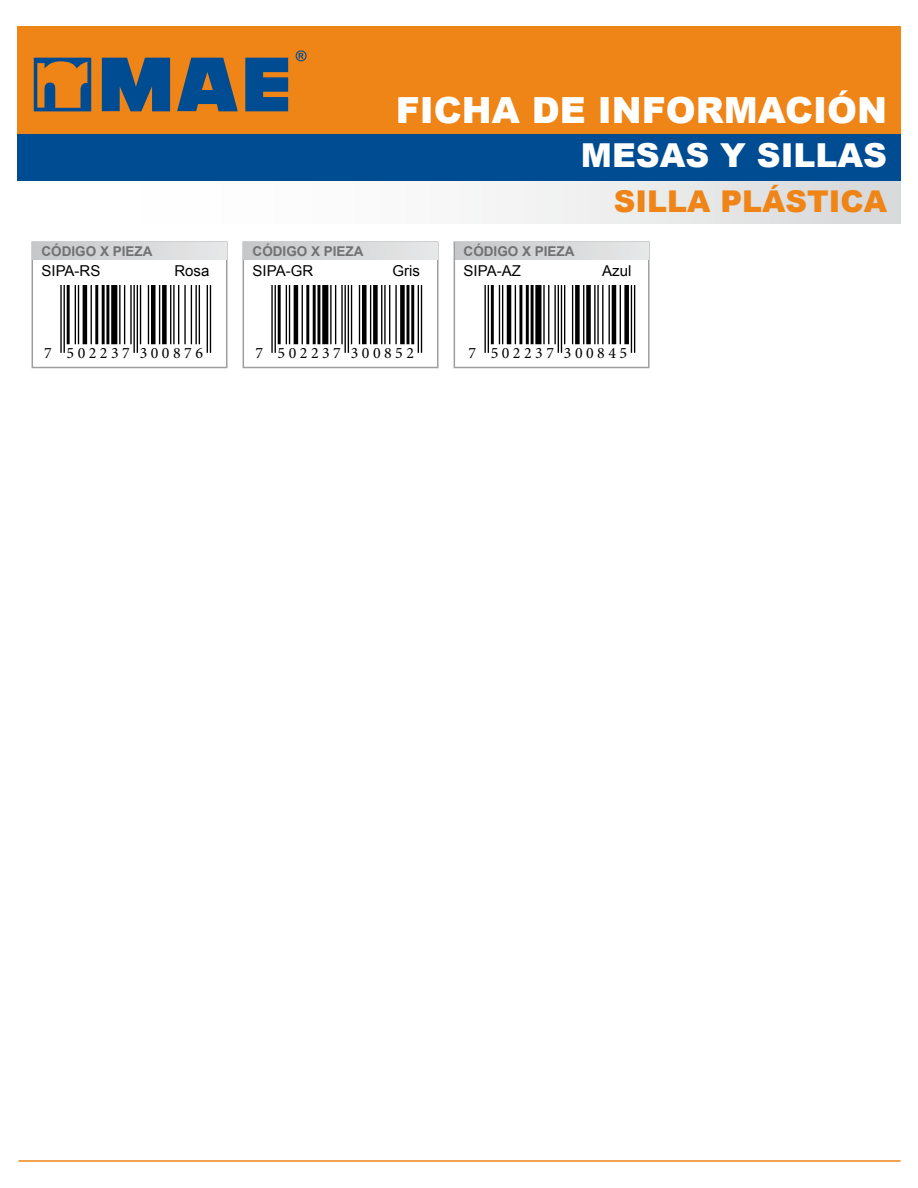
<style>
.page{position:relative;width:918px;height:1188px;background:#fff}
.page>*{position:absolute;margin:0;border:0;box-sizing:border-box;transform-origin:0 0}
.t1{font:900 36px "Arial";color:#fff}
.t2{font:900 33px "Arial";color:#fff}
.t3{font:900 30px "Arial";color:#ef8417}
.t4{font:15.9px "Minion Pro";letter-spacing:.22em;color:#000}
.t5{font:15px "Arial";color:#000}
.t6{font:700 13.5px "Arial";color:#707172}
</style>
<div class="page">
<div style="left:32px;top:242px;width:195px;height:126px;background:#fff;border:2px solid #9c9e9f"></div>
<div style="left:243px;top:242px;width:196px;height:126px;background:#fff;border:2px solid #9c9e9f"></div>
<div style="left:454px;top:242px;width:196px;height:126px;background:#fff;border:2px solid #9c9e9f"></div>
<div style="left:33px;top:243px;width:193px;height:17px;background:linear-gradient(to right,#c5c7c8,#e7e8e8)"></div>
<div style="left:244px;top:243px;width:193px;height:17px;background:linear-gradient(to right,#c5c7c8,#e7e8e8)"></div>
<div style="left:455px;top:243px;width:193px;height:17px;background:linear-gradient(to right,#c5c7c8,#e7e8e8)"></div>
<div style="left:17px;top:170px;width:884px;height:54px;background:linear-gradient(to right,#fff,#dddedf)"></div>
<div style="left:17px;top:116px;width:884px;height:65px;background:#004c93"></div>
<div style="left:17px;top:26px;width:884px;height:108px;background:#ef8417"></div>
<hr style="left:19px;top:1160px;width:882px;height:2px;background:#ef8417">
<svg style="left:102px;top:58px;width:68px;height:53px;background:#225481"></svg>
<svg style="left:177px;top:58px;width:61px;height:53px"></svg>
<svg style="left:245px;top:58px;width:43px;height:53px;background:#1d5283"></svg>
<svg style="left:34px;top:58px;width:57px;height:53px"></svg>
<svg style="left:296px;top:50px;width:11px;height:11px"></svg>
<hr style="left:60px;top:286px;width:2px;height:67px;background:#000">
<hr style="left:64px;top:286px;width:1px;height:67px;background:#000">
<hr style="left:67px;top:286px;width:3px;height:58px;background:#000">
<hr style="left:75px;top:286px;width:1px;height:58px;background:#000">
<hr style="left:78px;top:286px;width:1px;height:58px;background:#000">
<hr style="left:83px;top:286px;width:4px;height:58px;background:#000">
<hr style="left:91px;top:286px;width:1px;height:58px;background:#000">
<hr style="left:95px;top:286px;width:3px;height:58px;background:#000">
<hr style="left:102px;top:286px;width:3px;height:58px;background:#000">
<hr style="left:106px;top:286px;width:3px;height:58px;background:#000">
<div style="left:111px;top:286px;width:6px;height:58px;background:#000"></div>
<hr style="left:119px;top:286px;width:2px;height:58px;background:#000">
<hr style="left:124px;top:286px;width:1px;height:58px;background:#000">
<hr style="left:130px;top:286px;width:2px;height:58px;background:#000">
<hr style="left:133px;top:286px;width:2px;height:67px;background:#000">
<hr style="left:137px;top:286px;width:1px;height:67px;background:#000">
<hr style="left:140px;top:286px;width:1px;height:58px;background:#000">
<hr style="left:148px;top:286px;width:1px;height:58px;background:#000">
<div style="left:151px;top:286px;width:5px;height:58px;background:#000"></div>
<hr style="left:159px;top:286px;width:1px;height:58px;background:#000">
<div style="left:162px;top:286px;width:5px;height:58px;background:#000"></div>
<hr style="left:170px;top:286px;width:1px;height:58px;background:#000">
<hr style="left:173px;top:286px;width:2px;height:58px;background:#000">
<hr style="left:178px;top:286px;width:1px;height:58px;background:#000">
<hr style="left:184px;top:286px;width:2px;height:58px;background:#000">
<hr style="left:191px;top:286px;width:1px;height:58px;background:#000">
<hr style="left:195px;top:286px;width:2px;height:58px;background:#000">
<hr style="left:199px;top:286px;width:1px;height:58px;background:#000">
<hr style="left:207px;top:286px;width:1px;height:67px;background:#000">
<hr style="left:210px;top:286px;width:1px;height:67px;background:#000">
<hr style="left:271px;top:286px;width:2px;height:67px;background:#000">
<hr style="left:275px;top:286px;width:1px;height:67px;background:#000">
<hr style="left:278px;top:286px;width:3px;height:58px;background:#000">
<hr style="left:286px;top:286px;width:1px;height:58px;background:#000">
<hr style="left:289px;top:286px;width:1px;height:58px;background:#000">
<hr style="left:294px;top:286px;width:4px;height:58px;background:#000">
<hr style="left:302px;top:286px;width:1px;height:58px;background:#000">
<hr style="left:306px;top:286px;width:3px;height:58px;background:#000">
<hr style="left:313px;top:286px;width:3px;height:58px;background:#000">
<hr style="left:317px;top:286px;width:3px;height:58px;background:#000">
<div style="left:322px;top:286px;width:6px;height:58px;background:#000"></div>
<hr style="left:330px;top:286px;width:2px;height:58px;background:#000">
<hr style="left:335px;top:286px;width:1px;height:58px;background:#000">
<hr style="left:341px;top:286px;width:2px;height:58px;background:#000">
<hr style="left:345px;top:286px;width:1px;height:67px;background:#000">
<hr style="left:348px;top:286px;width:1px;height:67px;background:#000">
<hr style="left:351px;top:286px;width:1px;height:58px;background:#000">
<hr style="left:359px;top:286px;width:1px;height:58px;background:#000">
<div style="left:362px;top:286px;width:5px;height:58px;background:#000"></div>
<hr style="left:370px;top:286px;width:1px;height:58px;background:#000">
<div style="left:373px;top:286px;width:5px;height:58px;background:#000"></div>
<hr style="left:381px;top:286px;width:1px;height:58px;background:#000">
<hr style="left:384px;top:286px;width:2px;height:58px;background:#000">
<hr style="left:389px;top:286px;width:1px;height:58px;background:#000">
<hr style="left:395px;top:286px;width:2px;height:58px;background:#000">
<div style="left:400px;top:286px;width:5px;height:58px;background:#000"></div>
<hr style="left:407px;top:286px;width:2px;height:58px;background:#000">
<hr style="left:411px;top:286px;width:3px;height:58px;background:#000">
<hr style="left:418px;top:286px;width:1px;height:67px;background:#000">
<hr style="left:421px;top:286px;width:1px;height:67px;background:#000">
<hr style="left:484px;top:286px;width:2px;height:67px;background:#000">
<hr style="left:488px;top:286px;width:1px;height:67px;background:#000">
<hr style="left:491px;top:286px;width:3px;height:58px;background:#000">
<hr style="left:499px;top:286px;width:1px;height:58px;background:#000">
<hr style="left:502px;top:286px;width:1px;height:58px;background:#000">
<hr style="left:507px;top:286px;width:4px;height:58px;background:#000">
<hr style="left:515px;top:286px;width:1px;height:58px;background:#000">
<hr style="left:519px;top:286px;width:3px;height:58px;background:#000">
<hr style="left:526px;top:286px;width:3px;height:58px;background:#000">
<hr style="left:531px;top:286px;width:3px;height:58px;background:#000">
<div style="left:535px;top:286px;width:6px;height:58px;background:#000"></div>
<hr style="left:543px;top:286px;width:2px;height:58px;background:#000">
<hr style="left:548px;top:286px;width:1px;height:58px;background:#000">
<hr style="left:554px;top:286px;width:2px;height:58px;background:#000">
<hr style="left:558px;top:286px;width:1px;height:67px;background:#000">
<hr style="left:561px;top:286px;width:1px;height:67px;background:#000">
<hr style="left:564px;top:286px;width:1px;height:58px;background:#000">
<hr style="left:572px;top:286px;width:1px;height:58px;background:#000">
<div style="left:575px;top:286px;width:5px;height:58px;background:#000"></div>
<hr style="left:583px;top:286px;width:1px;height:58px;background:#000">
<div style="left:586px;top:286px;width:5px;height:58px;background:#000"></div>
<hr style="left:594px;top:286px;width:2px;height:58px;background:#000">
<hr style="left:597px;top:286px;width:2px;height:58px;background:#000">
<hr style="left:602px;top:286px;width:2px;height:58px;background:#000">
<hr style="left:609px;top:286px;width:1px;height:58px;background:#000">
<hr style="left:612px;top:286px;width:4px;height:58px;background:#000">
<hr style="left:620px;top:286px;width:1px;height:58px;background:#000">
<div style="left:624px;top:286px;width:5px;height:58px;background:#000"></div>
<hr style="left:631px;top:286px;width:1px;height:67px;background:#000">
<hr style="left:634px;top:286px;width:1px;height:67px;background:#000">
<h1 class="t1" style="left:396px;top:84px;width:493px">FICHA DE INFORMACIÓN</h1>
<h2 class="t2" style="left:581px;top:131px;width:308px">MESAS Y SILLAS</h2>
<h3 class="t3" style="left:614px;top:180px;width:275px">SILLA PLÁSTICA</h3>
<p class="t6" style="left:42px;top:243px;width:113px">CÓDIGO X PIEZA</p>
<p class="t6" style="left:253px;top:243px;width:113px">CÓDIGO X PIEZA</p>
<p class="t6" style="left:464px;top:243px;width:113px">CÓDIGO X PIEZA</p>
<p class="t5" style="left:42px;top:261px;width:60px">SIPA-RS</p>
<p class="t5" style="left:174px;top:261px;width:37px">Rosa</p>
<p class="t5" style="left:253px;top:261px;width:62px">SIPA-GR</p>
<p class="t5" style="left:392px;top:261px;width:29px">Gris</p>
<p class="t5" style="left:464px;top:261px;width:59px">SIPA-AZ</p>
<p class="t5" style="left:602px;top:261px;width:31px">Azul</p>
<p class="t4" style="left:44px;top:342px;width:160px">7 502237 300876</p>
<p class="t4" style="left:255px;top:342px;width:160px">7 502237 300852</p>
<p class="t4" style="left:468px;top:342px;width:160px">7 502237 300845</p>
</div>
